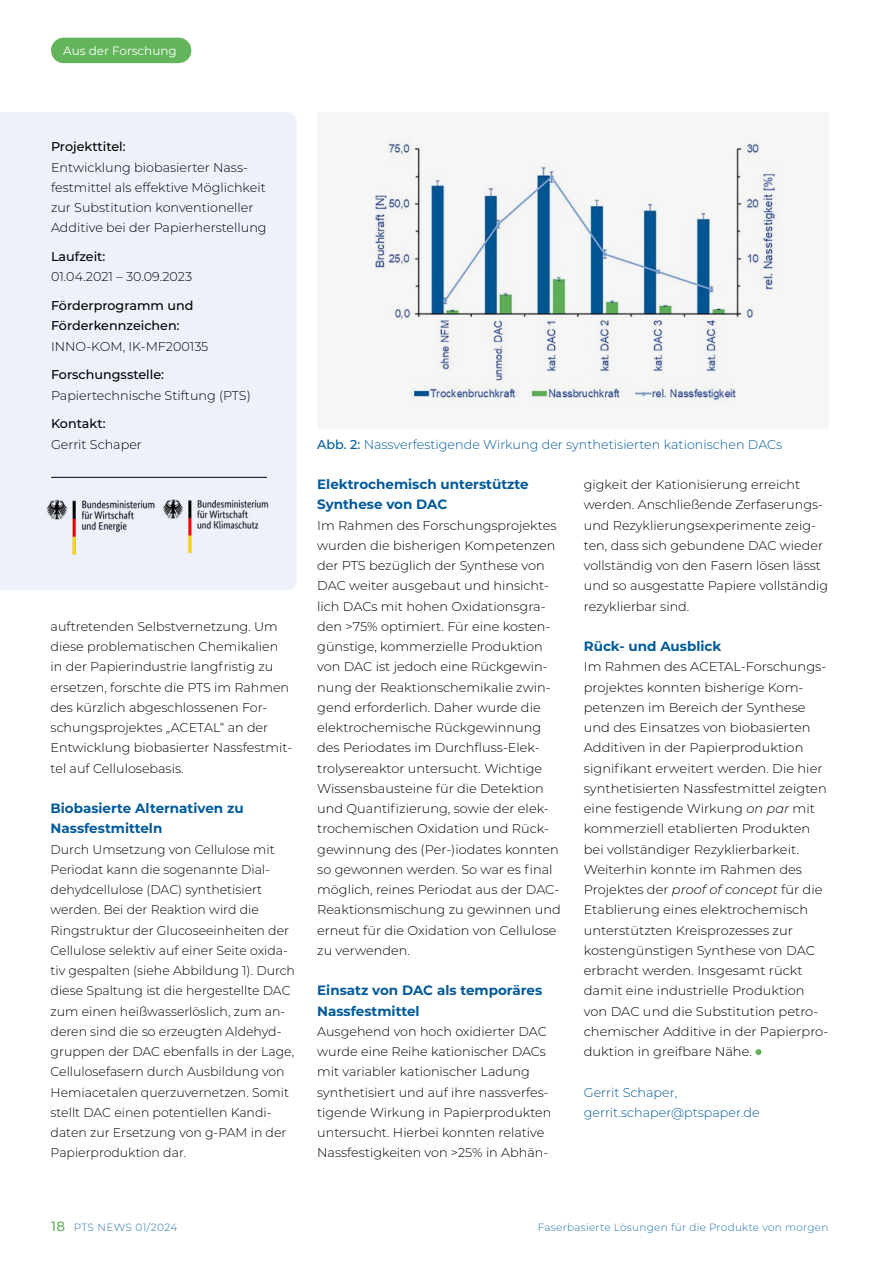
<style>
.page{position:relative;width:893px;height:1263px;background:#fff}
.page>*{position:absolute;margin:0;border:0;box-sizing:border-box;transform-origin:0 0}
.t1{font:700 13.5px/20.2px "Montserrat";color:#005a9a}
.t2{font:300 12.75px/20.2px "Montserrat";color:#000}
.t3{font:300 12.75px/20.2px "Montserrat";color:#005a9a}
.t4{font:500 12.75px/20.2px "Montserrat";color:#000}
.t5{font:12px "Montserrat";color:#fff}
.t6{font:300 10.5px "Montserrat";letter-spacing:.025em;color:#2473ad}
.s1{font-weight:500}
.s2{font-weight:300}
.s3{font-style:italic}
.s4{font-weight:500;font-size:13.5px;color:#62b55a}
</style>
<div class="page">
<div style="left:51px;top:38px;width:140px;height:25px;background:#62b55a;border-radius:13px"></div>
<svg style="left:755px;top:1049px;width:6px;height:6px"></svg>
<div style="left:317px;top:112px;width:512px;height:316px;background:#f6f6f6"></div>
<img style="left:375px;top:139px;width:401px;height:263px">
<div style="left:0;top:112px;width:296px;height:478px;background:#eef1fa"></div>
<hr style="left:51px;top:477px;width:216px;height:1px;background:#000">
<img style="left:174px;top:482px;width:113px;height:89px">
<img style="left:27px;top:482px;width:147px;height:91px">
<p class="t5" style="left:63px;top:42px;width:115px">Aus der Forschung</p>
<p class="t2" style="left:51px;top:136px;width:217px"><span class="s1">Projekttitel:<br></span>Entwicklung biobasierter Nass&shy;festmittel als effektive Möglichkeit zur Substitution konventioneller<br>Additive bei der Papierherstellung</p>
<p class="t2" style="left:51px;top:246px;width:143px"><span class="s1">Laufzeit:<br></span>01.04.2021 – 30.09.2023</p>
<p class="t4" style="left:51px;top:295px;width:159px">Förderprogramm und<br>Förderkennzeichen:<br><span class="s2">INNO-KOM, IK-MF200135</span></p>
<p class="t4" style="left:51px;top:364px;width:115px">Forschungsstelle:</p>
<p class="t2" style="left:51px;top:385px;width:201px">Papiertechnische Stiftung (PTS)</p>
<p class="t4" style="left:51px;top:413px;width:56px">Kontakt:</p>
<p class="t2" style="left:51px;top:434px;width:92px">Gerrit Schaper</p>
<p class="t2" style="left:51px;top:616px;width:243px">auftretenden Selbstvernetzung. Um diese problematischen Chemikalien in der Papierindustrie langfristig zu ersetzen, forschte die PTS im Rahmen des kürzlich abgeschlossenen For&shy;schungsprojektes „ACETAL“ an der Entwicklung biobasierter Nassfestmit&shy;tel auf Cellulosebasis.</p>
<p class="t1" style="left:51px;top:797px;width:195px">Biobasierte Alternativen zu<br>Nassfestmitteln</p>
<p class="t2" style="left:51px;top:838px;width:246px">Durch Umsetzung von Cellulose mit Periodat kann die sogenannte Dial&shy;dehydcellulose (DAC) synthetisiert werden. Bei der Reaktion wird die Ringstruktur der Glucoseeinheiten der Cellulose selektiv auf einer Seite oxida&shy;tiv gespalten (siehe Abbildung 1). Durch diese Spaltung ist die hergestellte DAC zum einen heißwasserlöslich, zum an&shy;deren sind die so erzeugten Aldehyd&shy;gruppen der DAC ebenfalls in der Lage, Cellulosefasern durch Ausbildung von Hemiacetalen querzuvernetzen. Somit stellt DAC einen potentiellen Kandi&shy;daten zur Ersetzung von g-PAM in der Papierproduktion dar.</p>
<p class="t3" style="left:317px;top:433px;width:466px"><span class="s1">Abb. 2:</span> Nassverfestigende Wirkung der synthetisierten kationischen DACs</p>
<p class="t1" style="left:317px;top:473px;width:213px">Elektrochemisch unterstützte<br>Synthese von DAC</p>
<p class="t2" style="left:317px;top:514px;width:245px">Im Rahmen des Forschungsprojektes wurden die bisherigen Kompetenzen der PTS bezüglich der Synthese von DAC weiter ausgebaut und hinsicht&shy;lich DACs mit hohen Oxidationsgra&shy;den &gt;75% optimiert. Für eine kosten&shy;günstige, kommerzielle Produktion von DAC ist jedoch eine Rückgewin&shy;nung der Reaktionschemikalie zwin&shy;gend erforderlich. Daher wurde die elektrochemische Rückgewinnung des Periodates im Durchfluss-Elek&shy;trolysereaktor untersucht. Wichtige Wissensbausteine für die Detektion und Quantifizierung, sowie der elek&shy;trochemischen Oxidation und Rück&shy;gewinnung des (Per-)iodates konnten so gewonnen werden. So war es final möglich, reines Periodat aus der DAC-Reaktionsmischung zu gewinnen und erneut für die Oxidation von Cellulose zu verwenden.</p>
<p class="t1" style="left:317px;top:980px;width:227px">Einsatz von DAC als temporäres<br>Nassfestmittel</p>
<p class="t2" style="left:317px;top:1021px;width:236px">Ausgehend von hoch oxidierter DAC wurde eine Reihe kationischer DACs mit variabler kationischer Ladung synthetisiert und auf ihre nassverfes&shy;tigende Wirkung in Papierprodukten untersucht. Hierbei konnten relative Nassfestigkeiten von &gt;25% in Abhän-</p>
<p class="t2" style="left:584px;top:474px;width:246px">gigkeit der Kationisierung erreicht werden. Anschließende Zerfaserungs&shy;und Rezyklierungsexperimente zeig&shy;ten, dass sich gebundene DAC wieder vollständig von den Fasern lösen lässt und so ausgestatte Papiere vollständig rezyklierbar sind.</p>
<p class="t1" style="left:584px;top:635px;width:139px">Rück- und Ausblick</p>
<p class="t2" style="left:584px;top:656px;width:246px">Im Rahmen des ACETAL-Forschungs&shy;projektes konnten bisherige Kom&shy;petenzen im Bereich der Synthese und des Einsatzes von biobasierten Additiven in der Papierproduktion signifikant erweitert werden. Die hier synthetisierten Nassfestmittel zeigten eine festigende Wirkung <span class="s3">on par</span> mit kommerziell etablierten Produkten bei vollständiger Rezyklierbarkeit.<br>Weiterhin konnte im Rahmen des Projektes der <span class="s3">proof of concept</span> für die Etablierung eines elektrochemisch unterstützten Kreisprozesses zur kostengünstigen Synthese von DAC erbracht werden. Insgesamt rückt damit eine industrielle Produktion von DAC und die Substitution petro&shy;chemischer Additive in der Papierpro&shy;duktion in greifbare Nähe.</p>
<p class="t3" style="left:584px;top:1081px;width:177px">Gerrit Schaper, gerrit.schaper@ptspaper.de</p>
<p class="t6" style="left:51px;top:1220px;width:128px"><span class="s4">18</span> PTS NEWS 01/2024</p>
<p class="t6" style="left:538px;top:1219px;width:292px">Faserbasierte Lösungen für die Produkte von morgen</p>
</div>
